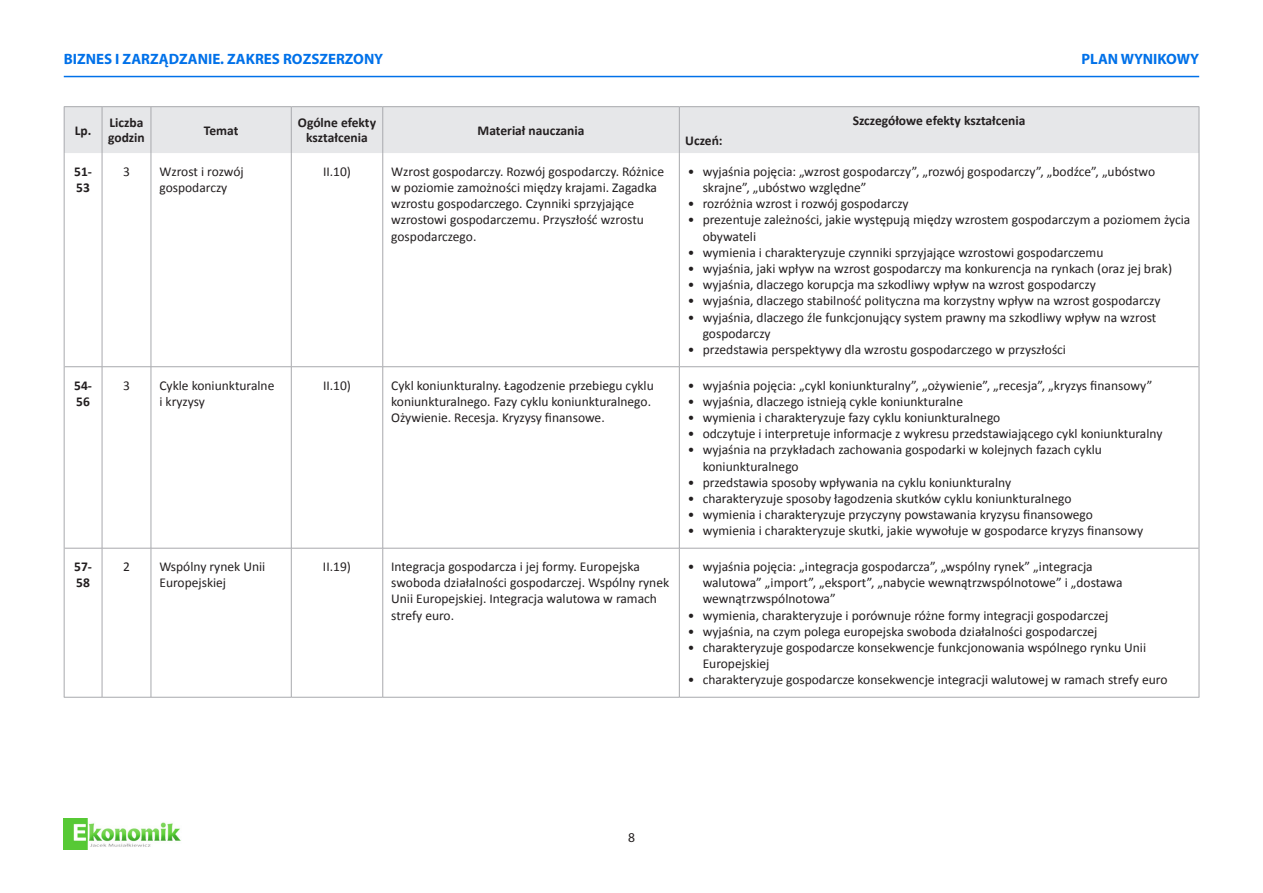
<style>
.page{position:relative;width:1263px;height:893px;background:#fff}
.page>*{position:absolute;margin:0;border:0;box-sizing:border-box;transform-origin:0 0}
.t1{font:700 15px "Myriad Pro";color:#0171e9}
.t2{font:13.5px/16.2px "Calibri";color:#231f20}
.t3{font:700 13.5px/16.2px "Calibri";color:#231f20}
.t4{font:13.5px "Myriad Pro";color:#231f20}
</style>
<div class="page">
<img style="left:64px;top:818px;width:117px;height:31px">
<hr style="left:64px;top:76px;width:1135px;height:1px;background:#0171e9">
<div style="left:65px;top:107px;width:1133px;height:46px;background:#e6e7e9"></div>
<hr style="left:102px;top:107px;width:1px;height:46px;background:#a8a9ad">
<hr style="left:151px;top:107px;width:1px;height:46px;background:#a8a9ad">
<hr style="left:291px;top:107px;width:1px;height:46px;background:#a8a9ad">
<hr style="left:382px;top:107px;width:1px;height:46px;background:#a8a9ad">
<hr style="left:679px;top:107px;width:1px;height:46px;background:#a8a9ad">
<hr style="left:102px;top:153px;width:1px;height:214px;background:#a8a9ad">
<hr style="left:151px;top:153px;width:1px;height:214px;background:#a8a9ad">
<hr style="left:291px;top:153px;width:1px;height:214px;background:#a8a9ad">
<hr style="left:382px;top:153px;width:1px;height:214px;background:#a8a9ad">
<hr style="left:679px;top:153px;width:1px;height:214px;background:#a8a9ad">
<hr style="left:65px;top:366px;width:37px;height:1px;background:#a8a9ad">
<hr style="left:102px;top:366px;width:49px;height:1px;background:#a8a9ad">
<hr style="left:102px;top:367px;width:1px;height:181px;background:#a8a9ad">
<hr style="left:151px;top:366px;width:140px;height:1px;background:#a8a9ad">
<hr style="left:151px;top:367px;width:1px;height:181px;background:#a8a9ad">
<hr style="left:291px;top:366px;width:92px;height:1px;background:#a8a9ad">
<hr style="left:291px;top:367px;width:1px;height:181px;background:#a8a9ad">
<hr style="left:383px;top:366px;width:296px;height:1px;background:#a8a9ad">
<hr style="left:382px;top:367px;width:1px;height:181px;background:#a8a9ad">
<hr style="left:679px;top:366px;width:519px;height:1px;background:#a8a9ad">
<hr style="left:679px;top:367px;width:1px;height:181px;background:#a8a9ad">
<hr style="left:65px;top:548px;width:37px;height:1px;background:#a8a9ad">
<hr style="left:102px;top:548px;width:49px;height:1px;background:#a8a9ad">
<hr style="left:102px;top:548px;width:1px;height:149px;background:#a8a9ad">
<hr style="left:151px;top:548px;width:140px;height:1px;background:#a8a9ad">
<hr style="left:151px;top:548px;width:1px;height:149px;background:#a8a9ad">
<hr style="left:291px;top:548px;width:92px;height:1px;background:#a8a9ad">
<hr style="left:291px;top:548px;width:1px;height:149px;background:#a8a9ad">
<hr style="left:383px;top:548px;width:296px;height:1px;background:#a8a9ad">
<hr style="left:382px;top:548px;width:1px;height:149px;background:#a8a9ad">
<hr style="left:679px;top:548px;width:519px;height:1px;background:#a8a9ad">
<hr style="left:679px;top:548px;width:1px;height:149px;background:#a8a9ad">
<hr style="left:64px;top:697px;width:38px;height:1px;background:#a8a9ad">
<hr style="left:102px;top:697px;width:49px;height:1px;background:#a8a9ad">
<hr style="left:151px;top:697px;width:140px;height:1px;background:#a8a9ad">
<hr style="left:291px;top:697px;width:92px;height:1px;background:#a8a9ad">
<hr style="left:383px;top:697px;width:296px;height:1px;background:#a8a9ad">
<hr style="left:679px;top:697px;width:520px;height:1px;background:#a8a9ad">
<hr style="left:64px;top:548px;width:1px;height:149px;background:#a8a9ad">
<hr style="left:64px;top:106px;width:38px;height:1px;background:#a8a9ad">
<hr style="left:64px;top:107px;width:1px;height:46px;background:#a8a9ad">
<hr style="left:102px;top:106px;width:49px;height:1px;background:#a8a9ad">
<hr style="left:151px;top:106px;width:140px;height:1px;background:#a8a9ad">
<hr style="left:291px;top:106px;width:92px;height:1px;background:#a8a9ad">
<hr style="left:383px;top:106px;width:296px;height:1px;background:#a8a9ad">
<hr style="left:679px;top:106px;width:520px;height:1px;background:#a8a9ad">
<hr style="left:1198px;top:107px;width:1px;height:46px;background:#a8a9ad">
<hr style="left:64px;top:153px;width:1px;height:214px;background:#a8a9ad">
<hr style="left:64px;top:367px;width:1px;height:181px;background:#a8a9ad">
<hr style="left:1198px;top:153px;width:1px;height:214px;background:#a8a9ad">
<hr style="left:1198px;top:367px;width:1px;height:181px;background:#a8a9ad">
<hr style="left:1198px;top:548px;width:1px;height:149px;background:#a8a9ad">
<p class="t1" style="left:64px;top:49px;width:321px">BIZNES I ZARZĄDZANIE. ZAKRES ROZSZERZONY</p>
<p class="t1" style="left:1081px;top:49px;width:119px">PLAN WYNIKOWY</p>
<p class="t3" style="left:75px;top:122px;width:18px">Lp.</p>
<p class="t3" style="left:108px;top:115px;width:38px;line-height:15px">Liczba godzin</p>
<p class="t3" style="left:204px;top:122px;width:36px">Temat</p>
<p class="t3" style="left:298px;top:115px;width:80px;line-height:15px;text-align:center">Ogólne efekty kształcenia</p>
<p class="t3" style="left:478px;top:122px;width:108px">Materiał nauczania</p>
<p class="t3" style="left:685px;top:132px;width:39px">Uczeń:</p>
<p class="t3" style="left:853px;top:113px;width:174px">Szczegółowe efekty kształcenia</p>
<p class="t3" style="left:74px;top:163px;width:19px">51-<br>53</p>
<p class="t2" style="left:123px;top:163px;width:8px">3</p>
<p class="t2" style="left:159px;top:163px;width:86px">Wzrost i rozwój gospodarczy</p>
<p class="t2" style="left:323px;top:163px;width:29px">II.10)</p>
<p class="t2" style="left:391px;top:163px;width:274px">Wzrost gospodarczy. Rozwój gospodarczy. Różnice w poziomie zamożności między krajami. Zagadka wzrostu gospodarczego. Czynniki sprzyjające wzrostowi gospodarczemu. Przyszłość wzrostu gospodarczego.</p>
<p class="t2" style="left:703px;top:163px;width:454px;text-indent:-15px">• wyjaśnia pojęcia: „wzrost gospodarczy”, „rozwój gospodarczy”, „bodźce”, „ubóstwo skrajne”, „ubóstwo względne”</p>
<p class="t2" style="left:688px;top:196px;width:222px">• rozróżnia wzrost i rozwój gospodarczy</p>
<p class="t2" style="left:703px;top:212px;width:489px;text-indent:-15px">• prezentuje zależności, jakie występują między wzrostem gospodarczym a poziomem życia obywateli</p>
<p class="t2" style="left:688px;top:244px;width:417px">• wymienia i charakteryzuje czynniki sprzyjające wzrostowi gospodarczemu</p>
<p class="t2" style="left:688px;top:260px;width:486px">• wyjaśnia, jaki wpływ na wzrost gospodarczy ma konkurencja na rynkach (oraz jej brak)</p>
<p class="t2" style="left:688px;top:277px;width:409px">• wyjaśnia, dlaczego korupcja ma szkodliwy wpływ na wzrost gospodarczy</p>
<p class="t2" style="left:688px;top:293px;width:474px">• wyjaśnia, dlaczego stabilność polityczna ma korzystny wpływ na wzrost gospodarczy</p>
<p class="t2" style="left:703px;top:309px;width:455px;text-indent:-15px">• wyjaśnia, dlaczego źle funkcjonujący system prawny ma szkodliwy wpływ na wzrost gospodarczy</p>
<p class="t2" style="left:688px;top:341px;width:380px">• przedstawia perspektywy dla wzrostu gospodarczego w przyszłości</p>
<p class="t3" style="left:74px;top:377px;width:19px">54-<br>56</p>
<p class="t2" style="left:123px;top:377px;width:8px">3</p>
<p class="t2" style="left:159px;top:377px;width:116px">Cykle koniunkturalne i kryzysy</p>
<p class="t2" style="left:323px;top:377px;width:29px">II.10)</p>
<p class="t2" style="left:391px;top:377px;width:264px">Cykl koniunkturalny. Łagodzenie przebiegu cyklu koniunkturalnego. Fazy cyklu koniunkturalnego.<br>Ożywienie. Recesja. Kryzysy finansowe.</p>
<p class="t2" style="left:688px;top:377px;width:466px">• wyjaśnia pojęcia: „cykl koniunkturalny”, „ożywienie”, „recesja”, „kryzys finansowy”</p>
<p class="t2" style="left:688px;top:393px;width:277px">• wyjaśnia, dlaczego istnieją cykle koniunkturalne</p>
<p class="t2" style="left:688px;top:409px;width:314px">• wymienia i charakteryzuje fazy cyklu koniunkturalnego</p>
<p class="t2" style="left:688px;top:426px;width:476px">• odczytuje i interpretuje informacje z wykresu przedstawiającego cykl koniunkturalny</p>
<p class="t2" style="left:703px;top:442px;width:401px;text-indent:-15px">• wyjaśnia na przykładach zachowania gospodarki w kolejnych fazach cyklu koniunkturalnego</p>
<p class="t2" style="left:688px;top:474px;width:325px">• przedstawia sposoby wpływania na cyklu koniunkturalny</p>
<p class="t2" style="left:688px;top:490px;width:385px">• charakteryzuje sposoby łagodzenia skutków cyklu koniunkturalnego</p>
<p class="t2" style="left:688px;top:507px;width:407px">• wymienia i charakteryzuje przyczyny powstawania kryzysu finansowego</p>
<p class="t2" style="left:688px;top:523px;width:457px">• wymienia i charakteryzuje skutki, jakie wywołuje w gospodarce kryzys finansowy</p>
<p class="t3" style="left:74px;top:558px;width:19px">57-<br>58</p>
<p class="t2" style="left:123px;top:558px;width:8px">2</p>
<p class="t2" style="left:159px;top:558px;width:107px">Wspólny rynek Unii<br>Europejskiej</p>
<p class="t2" style="left:323px;top:558px;width:29px">II.19)</p>
<p class="t2" style="left:391px;top:558px;width:279px">Integracja gospodarcza i jej formy. Europejska swoboda działalności gospodarczej. Wspólny rynek Unii Europejskiej. Integracja walutowa w ramach strefy euro.</p>
<p class="t2" style="left:703px;top:558px;width:421px;text-indent:-15px">• wyjaśnia pojęcia: „integracja gospodarcza”, „wspólny rynek” „integracja walutowa” „import”, „eksport”, „nabycie wewnątrzwspólnotowe” i „dostawa wewnątrzwspólnotowa”</p>
<p class="t2" style="left:688px;top:607px;width:422px">• wymienia, charakteryzuje i porównuje różne formy integracji gospodarczej</p>
<p class="t2" style="left:688px;top:623px;width:411px">• wyjaśnia, na czym polega europejska swoboda działalności gospodarczej</p>
<p class="t2" style="left:703px;top:639px;width:445px;text-indent:-15px">• charakteryzuje gospodarcze konsekwencje funkcjonowania wspólnego rynku Unii<br>Europejskiej</p>
<p class="t2" style="left:688px;top:672px;width:481px">• charakteryzuje gospodarcze konsekwencje integracji walutowej w ramach strefy euro</p>
<p class="t4" style="left:628px;top:829px;width:8px">8</p>
</div>
